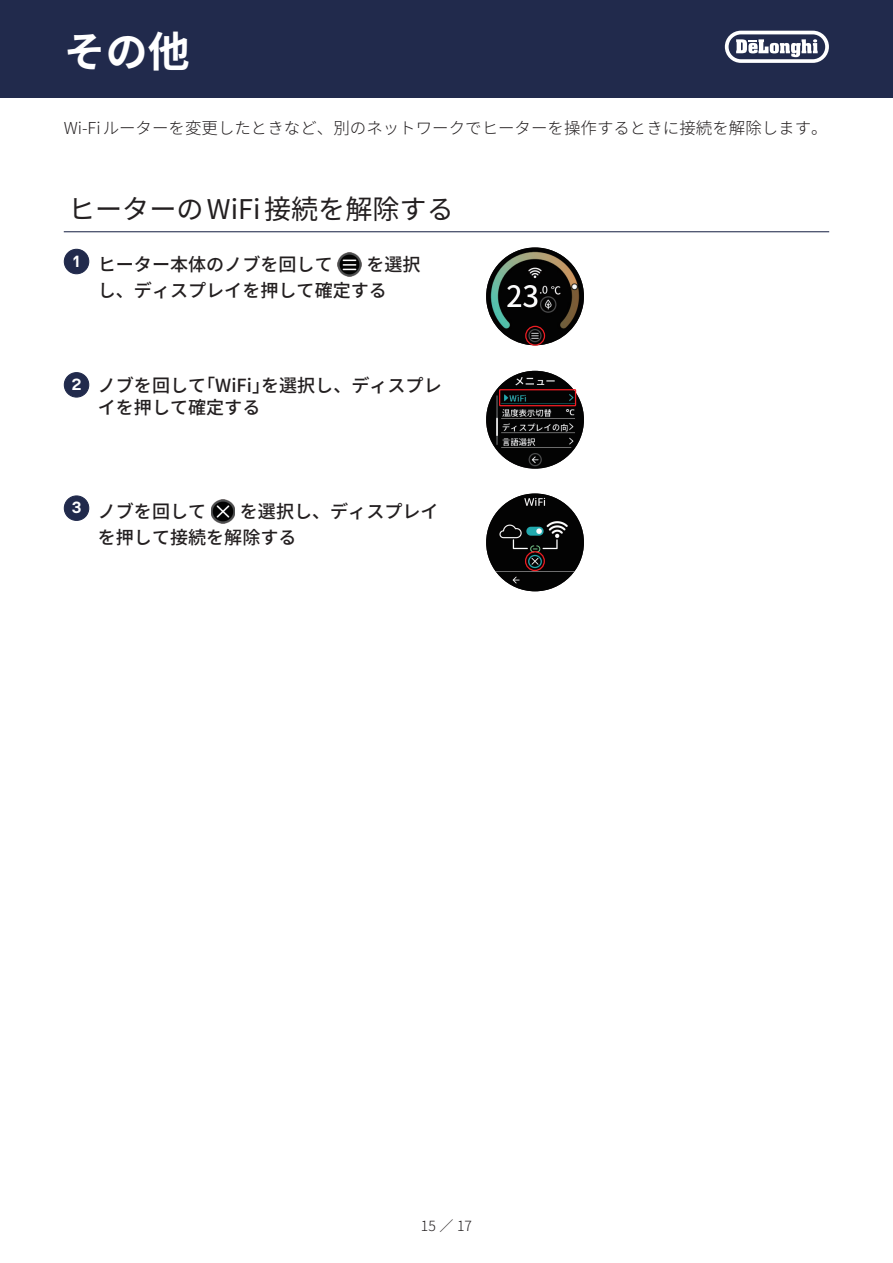
<style>
.page{position:relative;width:893px;height:1263px;background:#fff}
.page>*{position:absolute;margin:0;border:0;box-sizing:border-box;transform-origin:0 0}
.t1{font:700 42px "Noto Sans CJ Kjp";color:#fff}
.t2{font:27.15px "Noto Sans CJ Kjp";color:#231f20}
.t3{font:500 18px/25.8px "Noto Sans CJ Kjp";color:#231f20}
.t4{font:300 16.5px "Noto Sans CJ Kjp";color:#231f20}
.t5{font:700 16.2px "De Longhi Sans";color:#fff}
.t6{font:300 14.1px "Noto Sans CJ Kjp";color:#231f20}
</style>
<div class="page">
<div style="left:0;top:0;width:893px;height:98px;background:#212a4c"></div>
<svg style="left:725px;top:31px;width:104px;height:32px"></svg>
<img style="left:338px;top:253px;width:23px;height:23px">
<img style="left:211px;top:499px;width:24px;height:24px">
<div style="left:64px;top:249px;width:25px;height:25px;background:#212a4c;border-radius:50%"></div>
<div style="left:64px;top:249px;width:25px;height:25px;border:1px solid #212a4c;border-radius:50%"></div>
<svg style="left:486px;top:247px;width:98px;height:98px;background:#37382f"></svg>
<img style="left:486px;top:296px;width:98px;height:49px">
<div style="left:64px;top:373px;width:25px;height:24px;background:#212a4c;border-radius:50%"></div>
<div style="left:64px;top:372px;width:25px;height:26px;border:1px solid #212a4c;border-radius:50%"></div>
<img style="left:486px;top:371px;width:98px;height:98px;border-radius:49px">
<div style="left:64px;top:496px;width:25px;height:24px;background:#212a4c;border-radius:50%"></div>
<div style="left:64px;top:495px;width:25px;height:26px;border:1px solid #212a4c;border-radius:50%"></div>
<img style="left:486px;top:493px;width:98px;height:98px;border-radius:49px">
<hr style="left:64px;top:231px;width:765px;height:1px;background:#212a4c">
<div style="left:525px;top:551px;width:20px;height:20px;border:1px solid #ee1d23;border-radius:50%"></div>
<div style="left:499px;top:389px;width:77px;height:17px;border:1px solid #ee1d23"></div>
<div style="left:525px;top:326px;width:20px;height:20px;border:1px solid #ee1d23;border-radius:50%"></div>
<h1 class="t1" style="left:64px;top:28px;width:127px">その他</h1>
<p class="t4" style="left:64px;top:118px;width:765px">Wi-Fiルーターを変更したときなど、別のネットワークでヒーターを操作するときに接続を解除します。</p>
<h2 class="t2" style="left:68px;top:194px;width:387px">ヒーターの WiFi 接続を解除する</h2>
<p class="t5" style="left:73px;top:251px;width:8px">1</p>
<p class="t3" style="left:98px;top:252px;width:240px">ヒーター本体のノブを回して…</p>
<p class="t3" style="left:98px;top:252px;width:324px;text-indent:269px">を選択し、ディスプレイを押して確定する</p>
<p class="t5" style="left:72px;top:374px;width:11px">2</p>
<p class="t3" style="left:98px;top:375px;width:345px;line-height:22.4px">ノブを回して「WiFi」を選択し、ディスプレイを押して確定する</p>
<p class="t5" style="left:72px;top:498px;width:11px">3</p>
<p class="t3" style="left:98px;top:499px;width:114px">ノブを回して…</p>
<p class="t3" style="left:98px;top:499px;width:342px;text-indent:142px">を選択し、ディスプレイを押して接続を解除する</p>
<p class="t6" style="left:421px;top:1218px;width:53px">15 ／ 17</p>
</div>
